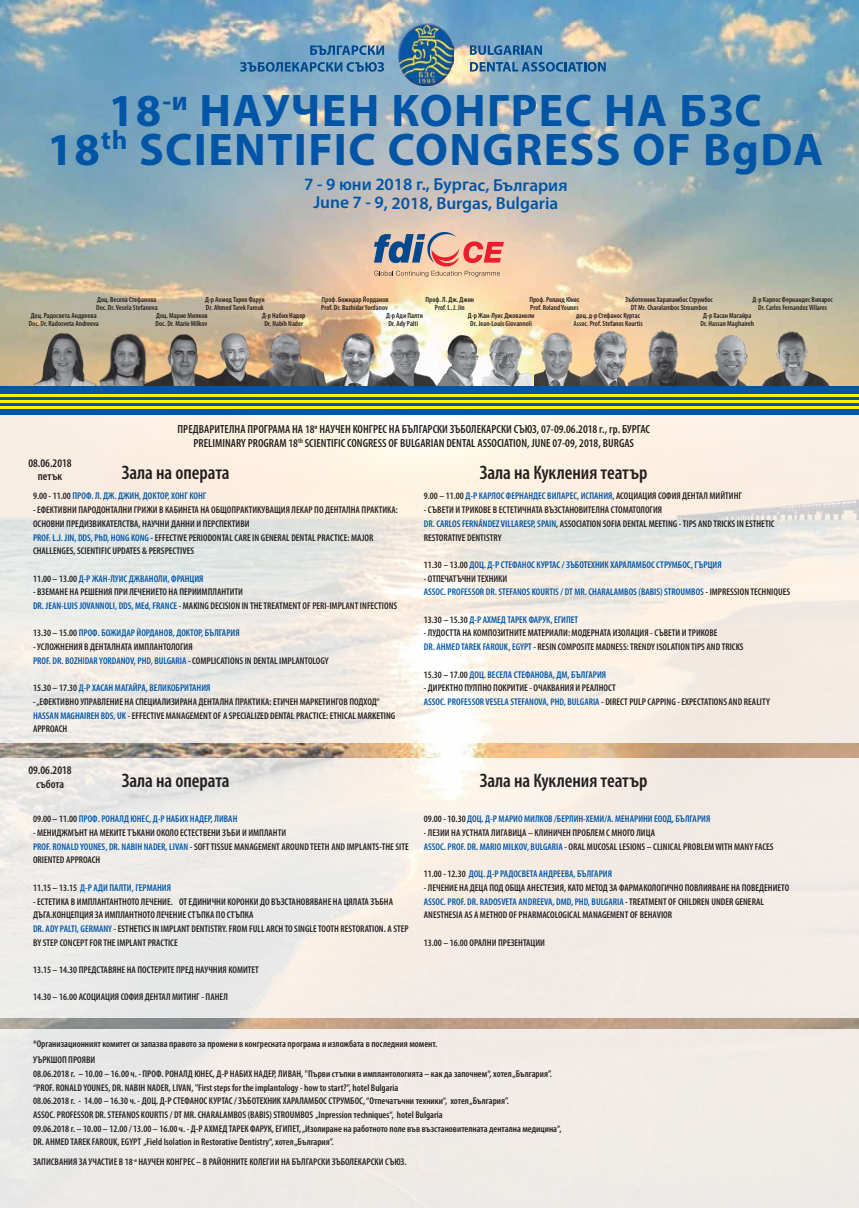
<style>
.page{position:relative;width:859px;height:1208px;background:#fff}
.page>*{position:absolute;margin:0;border:0;box-sizing:border-box;transform-origin:0 0}
.t1{font:700 45.9px "Myriad Pro";letter-spacing:.03em;color:#0055a7}
.t2{font:600 condensed 19.6px "Myriad Pro";color:#231f20}
.t3{font:600 17.3px/18.3px "Myriad Pro";letter-spacing:-.005em;color:#0055a7;text-align:center}
.t4{font:600 condensed 11.7px/13.7px "Myriad Pro";color:#231f20;text-align:center}
.t5{font:600 condensed 9.8px/13.7px "Myriad Pro";color:#231f20}
.t6{font:600 condensed 9.8px/13.7px "Myriad Pro";color:#0055a7}
.t7{font:600 condensed 7.5px/8.8px "Myriad Pro";color:#231f20;text-align:center}
.s1{color:#231f20}
.s2{color:#0055a7}
</style>
<div class="page">
<img style="left:0;top:0;width:859px;height:1029px">
<img style="left:398px;top:23px;width:56px;height:62px">
<svg style="left:310px;top:45px;width:74px;height:10px"></svg>
<svg style="left:240px;top:62px;width:144px;height:10px"></svg>
<svg style="left:470px;top:45px;width:72px;height:10px"></svg>
<svg style="left:470px;top:62px;width:136px;height:10px"></svg>
<img style="left:447px;top:335px;width:33px;height:51px">
<img style="left:327px;top:331px;width:44px;height:55px">
<img style="left:91px;top:321px;width:71px;height:65px">
<img style="left:483px;top:334px;width:48px;height:52px">
<img style="left:251px;top:326px;width:76px;height:60px">
<img style="left:21px;top:329px;width:89px;height:57px">
<img style="left:535px;top:328px;width:45px;height:58px">
<img style="left:580px;top:328px;width:48px;height:58px">
<img style="left:749px;top:326px;width:90px;height:60px">
<svg style="left:0;top:414px;width:859px;height:329px;background:#f2ece4"></svg>
<div style="left:0;top:758px;width:859px;height:259px;background:#f1ece7"></div>
<div style="left:0;top:1029px;width:859px;height:179px;background:#efebe7"></div>
<svg style="left:374px;top:231px;width:130px;height:46px;background:#c7a298"></svg>
<img style="left:371px;top:329px;width:76px;height:57px">
<img style="left:628px;top:329px;width:77px;height:57px">
<img style="left:698px;top:331px;width:60px;height:55px">
<img style="left:228px;top:330px;width:50px;height:56px">
<img style="left:134px;top:324px;width:94px;height:62px">
<div style="left:0;top:386px;width:859px;height:28px;background:#0055a7"></div>
<hr style="left:0;top:394px;width:859px;height:3px;background:#fff200">
<hr style="left:0;top:400px;width:859px;height:3px;background:#fff200">
<hr style="left:0;top:406px;width:859px;height:3px;background:#fff200">
<h1 class="t1" style="left:109px;top:80px;width:654px">18<sup>-и</sup> НАУЧЕН КОНГРЕС НА БЗС</h1>
<h1 class="t1" style="left:48px;top:119px;width:777px">18<sup>th</sup> SCIENTIFIC CONGRESS OF BgDA</h1>
<h3 class="t3" style="left:304px;top:175px;width:265px">7 - 9 юни 2018 г., Бургас, България<br>June 7 - 9, 2018, Burgas, Bulgaria</h3>
<p class="t7" style="left:321px;top:295px;width:69px;text-align:left">Проф. Божидар Йорданов<br>Prof. Dr. Bazhidar Yordanov</p>
<p class="t7" style="left:96px;top:295px;width:63px;text-align:left">Доц. Весела Стефанова<br>Doc. Dr. Vesela Stefanova</p>
<p class="t7" style="left:205px;top:295px;width:61px;text-align:left">Д-р Ахмед Тарек Фарук<br>Dr. Ahmed Tarek Farouk</p>
<p class="t7" style="left:529px;top:295px;width:52px;text-align:left">Проф. Роланд Юнес<br>Prof. Roland Younes</p>
<p class="t7" style="left:625px;top:295px;width:89px">Зъботехник Хараламбос Струмбос<br>DT Mr. Charalambos Stroumbos</p>
<p class="t7" style="left:753px;top:295px;width:82px">Д-р Карлос Фернандес Виларес<br>Dr. Carlos Fernandez Villares</p>
<p class="t7" style="left:426px;top:295px;width:50px">Проф. Л. Дж. Джин<br>Prof. L. J. Jin</p>
<p class="t7" style="left:468px;top:311px;width:68px">Д-р Жан-Луис Джованоли<br>Dr. Jean-Louis Giovannoli</p>
<p class="t7" style="left:29px;top:311px;width:72px;text-align:left">Доц. Радосвета Андреева<br>Doc. Dr. Radosveta Andreeva</p>
<p class="t7" style="left:156px;top:311px;width:54px;text-align:left">Доц. Марио Милков<br>Doc. Dr. Mario Milkov</p>
<p class="t7" style="left:262px;top:311px;width:45px">Д-р Набих Надер<br>Dr. Nabih Nader</p>
<p class="t7" style="left:573px;top:311px;width:71px">доц. д-р Стефанос Куртас<br>Assoc. Prof. Stefanos Kourtis</p>
<p class="t7" style="left:700px;top:311px;width:55px">Д-р Хасан Магайра<br>Dr. Hassan Maghaireh</p>
<p class="t7" style="left:386px;top:311px;width:38px">Д-р Ади Палти<br>Dr. Ady Palti</p>
<p class="t4" style="left:178px;top:423px;width:474px">ПРЕДВАРИТЕЛНА ПРОГРАМА НА 18<sup>и</sup> НАУЧЕН КОНГРЕС НА БЪЛГАРСКИ ЗЪБОЛЕКАРСКИ СЪЮЗ, 07-09.06.2018 г., гр. БУРГАС<br>PRELIMINARY PROGRAM 18<sup>th</sup> SCIENTIFIC CONGRESS OF BULGARIAN DENTAL ASSOCIATION, JUNE 07-09, 2018, BURGAS</p>
<h2 class="t2" style="left:122px;top:462px;width:109px">Зала на операта</h2>
<h2 class="t2" style="left:480px;top:462px;width:169px">Зала на Кукления театър</h2>
<p class="t4" style="left:28px;top:456px;width:45px">08.06.2018 петък</p>
<p class="t6" style="left:33px;top:489px;width:175px"><span class="s1">9.00 - 11.00</span> ПРОФ. Л. ДЖ. ДЖИН, ДОКТОР, ХОНГ КОНГ</p>
<p class="t5" style="left:33px;top:503px;width:366px">- ЕФЕКТИВНИ ПАРОДОНТАЛНИ ГРИЖИ В КАБИНЕТА НА ОБЩОПРАКТИКУВАЩИЯ ЛЕКАР ПО ДЕНТАЛНА ПРАКТИКА:<br>ОСНОВНИ ПРЕДИЗВИКАТЕЛСТВА, НАУЧНИ ДАННИ И ПЕРСПЕКТИВИ<br><span class="s2">PROF. L.J. JIN, DDS, PhD, HONG KONG</span> - EFFECTIVE PERIODONTAL CARE IN GENERAL DENTAL PRACTICE: MAJOR CHALLENGES, SCIENTIFIC UPDATES &amp; PERSPECTIVES</p>
<p class="t6" style="left:33px;top:571px;width:172px"><span class="s1">11.00 – 13.00</span> Д-Р ЖАН-ЛУИС ДЖВАНОЛИ, ФРАНЦИЯ</p>
<p class="t5" style="left:33px;top:585px;width:366px">- ВЗЕМАНЕ НА РЕШЕНИЯ ПРИ ЛЕЧЕНИЕТО НА ПЕРИИМПЛАНТИТИ<br><span class="s2">DR. JEAN-LUIS JOVANNOLI, DDS, MEd, FRANCE</span> - MAKING DECISION IN THE TREATMENT OF PERI-IMPLANT INFECTIONS</p>
<p class="t6" style="left:33px;top:626px;width:208px"><span class="s1">13.30 – 15.00</span> ПРОФ. БОЖИДАР ЙОРДАНОВ, ДОКТОР, БЪЛГАРИЯ</p>
<p class="t5" style="left:33px;top:640px;width:297px">- УСЛОЖНЕНИЯ В ДЕНТАЛНАТА ИМПЛАНТОЛОГИЯ<br><span class="s2">PROF. DR. BOZHIDAR YORDANOV, PHD, BULGARIA</span> - COMPLICATIONS IN DENTAL IMPLANTOLOGY</p>
<p class="t6" style="left:33px;top:681px;width:179px"><span class="s1">15.30 – 17.30</span> Д-Р ХАСАН МАГАЙРА, ВЕЛИКОБРИТАНИЯ</p>
<p class="t5" style="left:33px;top:695px;width:364px">- „ЕФЕКТИВНО УПРАВЛЕНИЕ НА СПЕЦИАЛИЗИРАНА ДЕНТАЛНА ПРАКТИКА: ЕТИЧЕН МАРКЕТИНГОВ ПОДХОД“<br><span class="s2">HASSAN MAGHAIREH BDS, UK</span> - EFFECTIVE MANAGEMENT OF A SPECIALIZED DENTAL PRACTICE: ETHICAL MARKETING<br>APPROACH</p>
<p class="t5" style="left:424px;top:489px;width:320px">9.00 – 11.00 <span class="s2">Д-Р КАРЛОС ФЕРНАНДЕС ВИЛАРЕС, ИСПАНИЯ</span>, АСОЦИАЦИЯ СОФИЯ ДЕНТАЛ МИЙТИНГ</p>
<p class="t5" style="left:424px;top:503px;width:352px">- СЪВЕТИ И ТРИКОВЕ В ЕСТЕТИЧНАТА ВЪЗСТАНОВИТЕЛНА СТОМАТОЛОГИЯ<br><span class="s2">DR. CARLOS FERNÁNDEZ VILLARESР, SPAIN</span>, ASSOCIATION SOFIA DENTAL MEETING - TIPS AND TRICKS IN ESTHETIC<br>RESTORATIVE DENTISTRY</p>
<p class="t6" style="left:424px;top:558px;width:299px"><span class="s1">11.30 – 13.00</span> ДОЦ. Д-Р СТЕФАНОС КУРТАС / ЗЪБОТЕХНИК ХАРАЛАМБОС СТРУМБОС, ГЪРЦИЯ</p>
<p class="t6" style="left:424px;top:571px;width:368px"><span class="s1">- ОТПЕЧАТЪЧНИ ТЕХНИКИ<br></span>ASSOC. PROFESSOR DR. STEFANOS KOURTIS / DT MR. CHARALAMBOS (BABIS) STROUMBOS <span class="s1">- IMPRESSION TECHNIQUES</span></p>
<p class="t6" style="left:424px;top:613px;width:156px"><span class="s1">13.30 – 15.30</span> Д-Р АХМЕД ТАРЕК ФАРУК, ЕГИПЕТ</p>
<p class="t5" style="left:424px;top:626px;width:321px">- ЛУДОСТТА НА КОМПОЗИТНИТЕ МАТЕРИАЛИ: МОДЕРНАТА ИЗОЛАЦИЯ - СЪВЕТИ И ТРИКОВЕ<br><span class="s2">DR. AHMED TAREK FAROUK, EGYPT</span> - RESIN COMPOSITE MADNESS: TRENDY ISOLATION TIPS AND TRICKS</p>
<p class="t6" style="left:424px;top:667px;width:184px"><span class="s1">15.30 – 17.00</span> ДОЦ. ВЕСЕЛА СТЕФАНОВА, ДМ, БЪЛГАРИЯ</p>
<p class="t5" style="left:424px;top:681px;width:348px">- ДИРЕКТНО ПУЛПНО ПОКРИТИЕ - ОЧАКВАНИЯ И РЕАЛНОСТ<br><span class="s2">ASSOC. PROFESSOR VESELA STEFANOVA, PHD, BULGARIA</span> - DIRECT PULP CAPPING - EXPECTATIONS AND REALITY</p>
<p class="t4" style="left:28px;top:763px;width:45px">09.06.2018 събота</p>
<p class="t6" style="left:33px;top:812px;width:206px"><span class="s1">09.00 – 11.00</span> ПРОФ. РОНАЛД ЮНЕС, Д-Р НАБИХ НАДЕР, ЛИВАН</p>
<p class="t5" style="left:33px;top:826px;width:377px">- МЕНИДЖМЪНТ НА МЕКИТЕ ТЪКАНИ ОКОЛО ЕСТЕСТВЕНИ ЗЪБИ И ИМПЛАНТИ<br><span class="s2">PROF. RONALD YOUNES, DR. NABIH NADER, LIVAN</span> - SOFT TISSUE MANAGEMENT AROUND TEETH AND IMPLANTS-THE SITE<br>ORIENTED APPROACH</p>
<p class="t6" style="left:33px;top:881px;width:140px"><span class="s1">11.15 – 13.15</span> Д-Р АДИ ПАЛТИ, ГЕРМАНИЯ</p>
<p class="t5" style="left:33px;top:894px;width:377px">- ЕСТЕТИКА В ИМПЛАНТАНТНОТО ЛЕЧЕНИЕ. ОТ ЕДИНИЧНИ КОРОНКИ ДО ВЪЗСТАНОВЯВАНЕ НА ЦЯЛАТА ЗЪБНА ДЪГА.КОНЦЕПЦИЯ ЗА ИМПЛАНТНОТО ЛЕЧЕНИЕ СТЪПКА ПО СТЪПКА<br><span class="s2">DR. ADY PALTI, GERMANY</span> - ESTHETICS IN IMPLANT DENTISTRY. FROM FULL ARCH TO SINGLE TOOTH RESTORATION. A STEP BY STEP CONCEPT FOR THE IMPLANT PRACTICE</p>
<p class="t5" style="left:33px;top:963px;width:227px">13.15 – 14.30 ПРЕДСТАВЯНЕ НА ПОСТЕРИТЕ ПРЕД НАУЧНИЯ КОМИТЕТ</p>
<p class="t5" style="left:33px;top:990px;width:196px">14.30 – 16.00 АСОЦИАЦИЯ СОФИЯ ДЕНТАЛ МИТИНГ - ПАНЕЛ</p>
<h2 class="t2" style="left:122px;top:769px;width:109px">Зала на операта</h2>
<h2 class="t2" style="left:480px;top:769px;width:169px">Зала на Кукления театър</h2>
<p class="t6" style="left:424px;top:812px;width:288px"><span class="s1">09.00 - 10.30</span> ДОЦ. Д-Р МАРИО МИЛКОВ /БЕРЛИН-ХЕМИ/A. MЕНАРИНИ ЕООД, БЪЛГАРИЯ</p>
<p class="t5" style="left:424px;top:826px;width:351px">- ЛЕЗИИ НА УСТНАТА ЛИГАВИЦА – КЛИНИЧЕН ПРОБЛЕМ С МНОГО ЛИЦА<br><span class="s2">ASSOC. PROF. DR. MARIO MILKOV, BULGARIA</span> - ORAL MUCOSAL LESIONS – CLINICAL PROBLEM WITH MANY FACES</p>
<p class="t6" style="left:424px;top:867px;width:190px"><span class="s1">11.00 - 12.30</span> ДОЦ. Д-Р РАДОСВЕТА АНДРЕЕВА, БЪЛГАРИЯ</p>
<p class="t5" style="left:424px;top:881px;width:367px">- ЛЕЧЕНИЕ НА ДЕЦА ПОД ОБЩА АНЕСТЕЗИЯ, КАТО МЕТОД ЗА ФАРМАКОЛОГИЧНО ПОВЛИЯВАНЕ НА ПОВЕДЕНИЕТО<br><span class="s2">ASSOC. PROF. DR. RADOSVETA ANDREEVA, DMD, PHD, BULGARIA</span> - TREATMENT OF CHILDREN UNDER GENERAL<br>ANESTHESIA AS A METHOD OF PHARMACOLOGICAL MANAGEMENT OF BEHAVIOR</p>
<p class="t5" style="left:424px;top:935px;width:123px">13.00 – 16.00 ОРАЛНИ ПРЕЗЕНТАЦИИ</p>
<p class="t5" style="left:33px;top:1035px;width:406px;line-height:16.6px">*Организационният комитет си запазва правото за промени в конгресната програма и изложбата в последния момент.<br>УЪРКШОП ПРОЯВИ</p>
<p class="t5" style="left:33px;top:1067px;width:530px">08.06.2018 г. – 10.00 – 16.00 ч. - ПРОФ. РОНАЛД ЮНЕС, Д-Р НАБИХ НАДЕР, ЛИВАН, "Първи стъпки в имплантологията – как да започнем“, хотел „България”. “PROF. RONALD YOUNES, DR. NABIH NADER, LIVAN, "First steps for the implantology - how to start?", hotel Bulgaria<br>08.06.2018 г. - 14.00 – 16.30 ч. - ДОЦ. Д-Р СТЕФАНОС КУРТАС / ЗЪБОТЕХНИК ХАРАЛАМБОС СТРУМБОС, “Отпечатъчни техники“, хотел „България”.<br>ASSOC. PROFESSOR DR. STEFANOS KOURTIS / DT MR. CHARALAMBOS (BABIS) STROUMBOS „Inpression тechniques“, hotel Bulgaria<br>09.06.2018 г. – 10.00 – 12.00 / 13.00 – 16.00 ч. - Д-Р АХМЕД ТАРЕК ФАРУК, ЕГИПЕТ, „Изолиране на работното поле във възстановителната дентална медицина“, DR. AHMED TAREK FAROUK, EGYPT „Field Isolation in Restorative Dentistry“, хотел „България”.</p>
<p class="t5" style="left:33px;top:1155px;width:375px">ЗАПИСВАНИЯ ЗА УЧАСТИЕ В 18<sup>-и</sup> НАУЧЕН КОНГРЕС – В РАЙОННИТЕ КОЛЕГИИ НА БЪЛГАРСКИ ЗЪБОЛЕКАРСКИ СЪЮЗ.</p>
</div>
